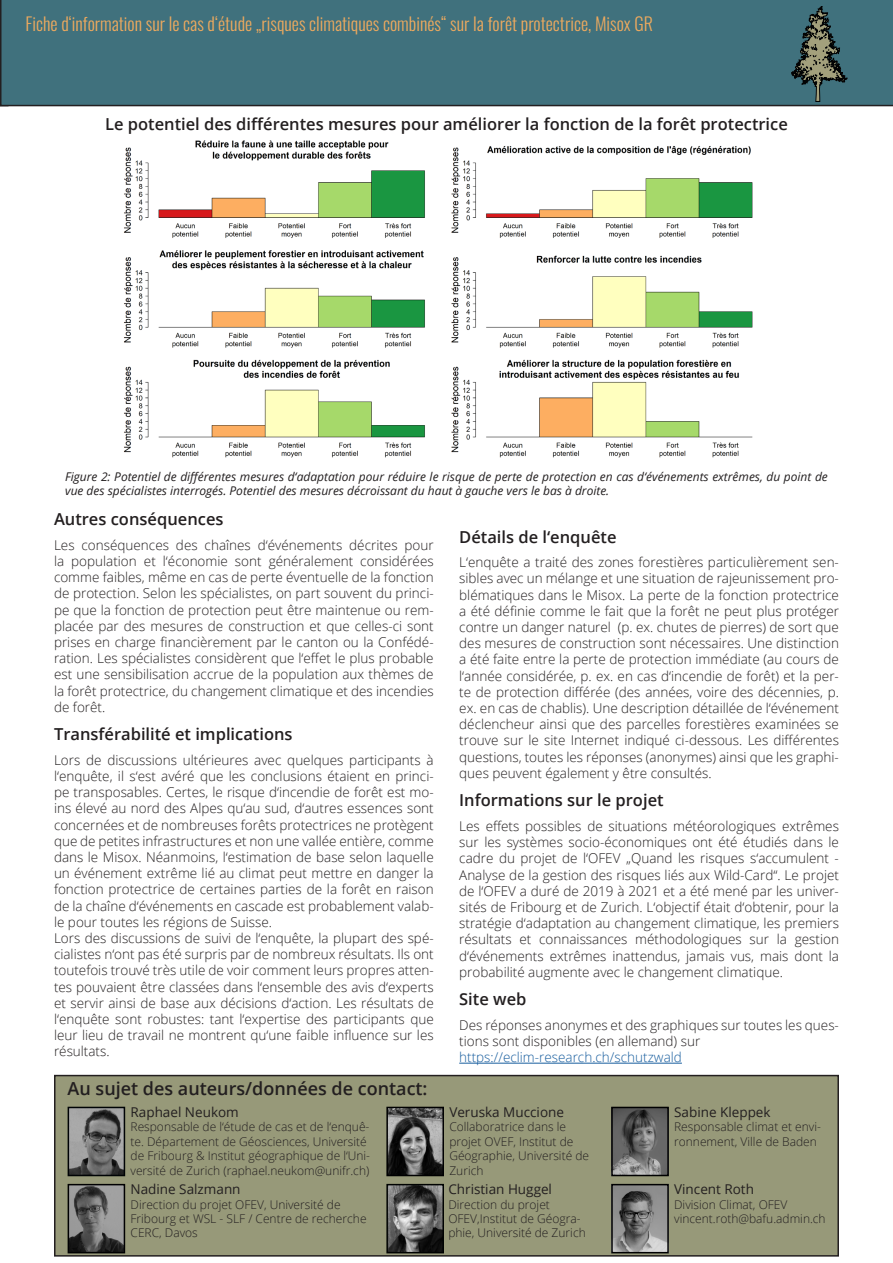
<style>
.page{position:relative;width:893px;height:1263px;background:#fff}
.page>*{position:absolute;margin:0;border:0;box-sizing:border-box;transform-origin:0 0}
.t1{font:300 18px "Oswald";color:#eeaa5e}
.t2{font:600 18px "Open Sans";color:#231f20}
.TitelText{font:600 16.5px "Open Sans";color:#231f20}
.Haupttext{font:300 13.5px/16.2px "Open Sans";color:#231f20;text-align:justify}
.t3{font:13.5px "Open Sans";color:#231f20}
.Haupttext-2{font:300 13.5px "Open Sans";color:#175d9e}
.t4{font:300 12px/14.4px "Open Sans";color:#231f20}
.t5{font:italic 12px/14.4px "Open Sans";color:#231f20}
</style>
<div class="page">
<hr style="left:459px;top:1063px;width:223px;height:1px;background:#175d9e">
<div style="left:0;top:0;width:893px;height:106px;background:#40717d"></div>
<svg style="left:791px;top:6px;width:56px;height:96px;background:#496463"></svg>
<img style="left:123px;top:140px;width:630px;height:318px">
<div style="left:55px;top:1075px;width:783px;height:181px;background:#979979"></div>
<div style="left:54px;top:1075px;width:785px;height:181px;border:2px solid #231f20"></div>
<img style="left:71px;top:1187px;width:51px;height:63px">
<div style="left:68px;top:1184px;width:57px;height:69px;border:2px solid #000001"></div>
<img style="left:389px;top:1187px;width:52px;height:63px">
<div style="left:386px;top:1184px;width:58px;height:69px;border:2px solid #000201"></div>
<img style="left:71px;top:1110px;width:51px;height:63px">
<div style="left:68px;top:1107px;width:57px;height:69px;border:2px solid #000305"></div>
<img style="left:389px;top:1110px;width:52px;height:63px">
<div style="left:386px;top:1107px;width:58px;height:69px;border:2px solid #000001"></div>
<img style="left:614px;top:1187px;width:52px;height:63px">
<div style="left:611px;top:1184px;width:58px;height:69px;border:2px solid #000001"></div>
<img style="left:614px;top:1110px;width:52px;height:63px">
<div style="left:611px;top:1107px;width:58px;height:69px;border:2px solid #000001"></div>
<p class="t1" style="left:26px;top:8px;width:629px">Fiche d‘information sur le cas d‘étude „risques climatiques combinés“ sur la forêt protectrice, Misox GR</p>
<p class="TitelText" style="left:105px;top:113px;width:684px">Le potentiel des différentes mesures pour améliorer la fonction de la forêt protectrice</p>
<p class="t5" style="left:65px;top:469px;width:764px">Figure 2: Potentiel de différentes mesures d‘adaptation pour réduire le risque de perte de protection en cas d‘événements extrêmes, du point de vue des spécialistes interrogés. Potentiel des mesures décroissant du haut à gauche vers le bas à droite.</p>
<p class="TitelText" style="left:54px;top:508px;width:171px">Autres conséquences</p>
<p class="Haupttext" style="left:54px;top:536px;width:381px">Les conséquences des chaînes d‘événements décrites pour la population et l‘économie sont généralement considérées comme faibles, même en cas de perte éventuelle de la fonction de protection. Selon les spécialistes, on part souvent du princi&shy;pe que la fonction de protection peut être maintenue ou rem&shy;placée par des mesures de construction et que celles-ci sont prises en charge financièrement par le canton ou la Confédé&shy;ration. Les spécialistes considèrent que l‘effet le plus probable est une sensibilisation accrue de la population aux thèmes de la forêt protectrice, du changement climatique et des incendies de forêt.</p>
<p class="TitelText" style="left:54px;top:723px;width:240px">Transférabilité et implications</p>
<p class="Haupttext" style="left:54px;top:751px;width:381px">Lors de discussions ultérieures avec quelques participants à l‘enquête, il s‘est avéré que les conclusions étaient en princi&shy;pe transposables. Certes, le risque d‘incendie de forêt est mo&shy;ins élevé au nord des Alpes qu‘au sud, d‘autres essences sont concernées et de nombreuses forêts protectrices ne protègent que de petites infrastructures et non une vallée entière, comme dans le Misox. Néanmoins, l‘estimation de base selon laquelle un événement extrême lié au climat peut mettre en danger la fonction protectrice de certaines parties de la forêt en raison de la chaîne d‘événements en cascade est probablement valab&shy;le pour toutes les régions de Suisse.</p>
<p class="Haupttext" style="left:54px;top:930px;width:381px">Lors des discussions de suivi de l‘enquête, la plupart des spé&shy;cialistes n‘ont pas été surpris par de nombreux résultats. Ils ont toutefois trouvé très utile de voir comment leurs propres atten&shy;tes pouvaient être classées dans l‘ensemble des avis d‘experts et servir ainsi de base aux décisions d‘action. Les résultats de l‘enquête sont robustes: tant l‘expertise des participants que leur lieu de travail ne montrent qu‘une faible influence sur les résultats.</p>
<p class="t2" style="left:68px;top:1076px;width:361px">Au sujet des auteurs/données de contact:</p>
<p class="t3" style="left:131px;top:1103px;width:110px">Raphael Neukom</p>
<p class="t4" style="left:131px;top:1119px;width:241px">Responsable de l‘étude de cas et de l‘enquê&shy;te. Département de Géosciences, Université de Fribourg &amp; Institut géographique de l‘Uni&shy;versité de Zurich (raphael.neukom@unifr.ch)</p>
<p class="t3" style="left:131px;top:1180px;width:112px">Nadine Salzmann</p>
<p class="t4" style="left:131px;top:1197px;width:238px">Direction du projet OFEV, Université de<br>Fribourg et WSL - SLF / Centre de recherche<br>CERC, Davos</p>
<p class="TitelText" style="left:459px;top:525px;width:159px">Détails de l‘enquête</p>
<p class="Haupttext" style="left:459px;top:554px;width:381px">L‘enquête a traité des zones forestières particulièrement sen&shy;sibles avec un mélange et une situation de rajeunissement pro&shy;blématiques dans le Misox. La perte de la fonction protectrice a été définie comme le fait que la forêt ne peut plus protéger contre un danger naturel (p. ex. chutes de pierres) de sort que des mesures de construction sont nécessaires. Une distinction a été faite entre la perte de protection immédiate (au cours de l‘année considérée, p. ex. en cas d‘incendie de forêt) et la per&shy;te de protection différée (des années, voire des décennies, p. ex. en cas de chablis). Une description détaillée de l‘événement déclencheur ainsi que des parcelles forestières examinées se trouve sur le site Internet indiqué ci-dessous. Les différentes questions, toutes les réponses (anonymes) ainsi que les graphi&shy;ques peuvent également y être consultés.</p>
<p class="TitelText" style="left:459px;top:789px;width:206px">Informations sur le projet</p>
<p class="Haupttext" style="left:459px;top:817px;width:381px">Les effets possibles de situations météorologiques extrêmes sur les systèmes socio-économiques ont été étudiés dans le cadre du projet de l‘OFEV „Quand les risques s‘accumulent - Analyse de la gestion des risques liés aux Wild-Card“. Le projet de l‘OFEV a duré de 2019 à 2021 et a été mené par les univer&shy;sités de Fribourg et de Zurich. L‘objectif était d‘obtenir, pour la stratégie d‘adaptation au changement climatique, les premiers résultats et connaissances méthodologiques sur la gestion d‘événements extrêmes inattendus, jamais vus, mais dont la probabilité augmente avec le changement climatique.</p>
<p class="TitelText" style="left:459px;top:988px;width:69px">Site web</p>
<p class="Haupttext" style="left:459px;top:1016px;width:381px">Des réponses anonymes et des graphiques sur toutes les ques&shy;tions sont disponibles (en allemand) sur</p>
<p class="Haupttext-2" style="left:459px;top:1048px;width:224px">https://eclim-research.ch/schutzwald</p>
<p class="t3" style="left:449px;top:1103px;width:116px">Veruska Muccione</p>
<p class="t4" style="left:449px;top:1119px;width:141px">Collaboratrice dans le projet OVEF, Institut de<br>Géographie, Université de<br>Zurich</p>
<p class="t3" style="left:448px;top:1180px;width:105px">Christian Huggel</p>
<p class="t4" style="left:448px;top:1197px;width:139px">Direction du projet<br>OFEV,Institut de Géogra&shy;phie, Université de Zurich</p>
<p class="t3" style="left:674px;top:1103px;width:98px">Sabine Kleppek</p>
<p class="t4" style="left:674px;top:1119px;width:148px">Responsable climat et envi&shy;ronnement, Ville de Baden</p>
<p class="t3" style="left:674px;top:1180px;width:81px">Vincent Roth</p>
<p class="t4" style="left:674px;top:1197px;width:115px">Division Climat, OFEV</p>
<p class="t4" style="left:674px;top:1211px;width:153px">vincent.roth@bafu.admin.ch</p>
</div>
